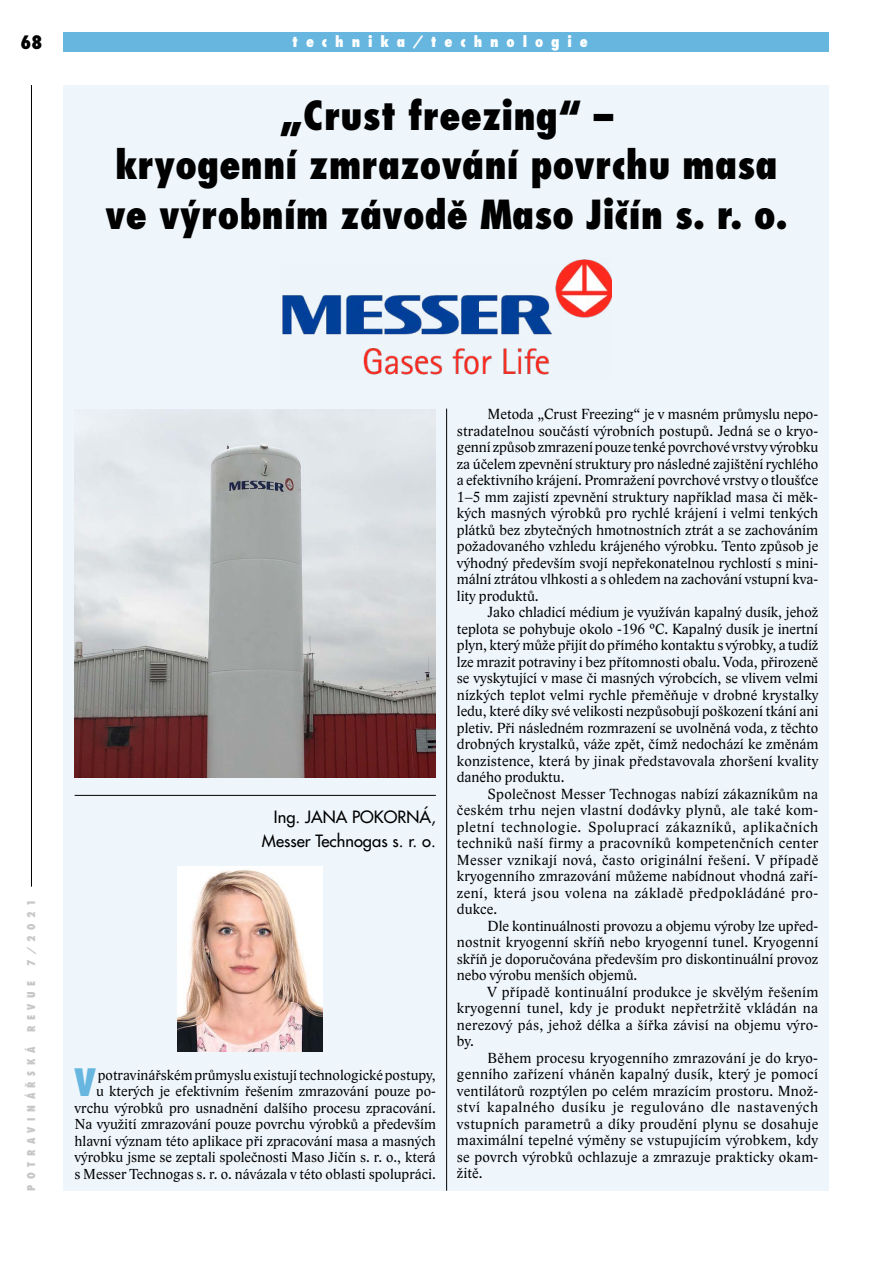
<style>
.page{position:relative;width:893px;height:1263px;background:#fff}
.page>*{position:absolute;margin:0;border:0;box-sizing:border-box;transform-origin:0 0}
.t1{font:800 39px/49.5px "Fujiyama";color:#000;text-align:center}
.t2{font:800 36.75px "Fujiyama";color:#66b6df}
.t3{font:800 18px "Fujiyama";color:#000}
.t4{font:16.5px/24px "Fujiyama 2";color:#000;text-align:right}
.t5{font:15px/16.5px "Lido STF";letter-spacing:.015em;color:#000;text-align:justify}
.t6{font:14.85px/16.5px "Lido STF";letter-spacing:.005em;color:#000;text-align:right}
.t7{font:800 14.85px "Fujiyama";letter-spacing:.53em;color:#fff}
.t8{font:800 10.5px "Fujiyama";letter-spacing:.53em;color:#c6c6c6}
</style>
<div class="page">
<hr style="left:31px;top:85px;width:1px;height:802px;background:#000">
<div style="left:64px;top:85px;width:765px;height:1106px;background:#eef6fc"></div>
<div style="left:64px;top:32px;width:765px;height:20px;background:#66b6df"></div>
<hr style="left:446px;top:409px;width:1px;height:782px;background:#000">
<hr style="left:75px;top:795px;width:361px;height:1px;background:#000">
<img style="left:177px;top:866px;width:145px;height:186px">
<img style="left:75px;top:410px;width:361px;height:368px">
<img style="left:282px;top:259px;width:330px;height:116px">
<p class="t3" style="left:21px;top:30px;width:23px">68</p>
<p class="t7" style="left:292px;top:32px;width:297px">technika/technologie</p>
<h1 class="t1" style="left:105px;top:89px;width:684px">„Crust freezing“ –<br>kryogenní zmrazování povrchu masa ve výrobním závodě Maso Jičín s. r. o.</h1>
<p class="t8" style="left:24px;top:966px;width:68px;rotate:-90deg">7/2021</p>
<p class="t8" style="left:24px;top:1032px;width:53px;rotate:-90deg">REVUE</p>
<p class="t8" style="left:24px;top:1191px;width:146px;rotate:-90deg">POTRAVINÁŘSKÁ</p>
<p class="t4" style="left:262px;top:804px;width:175px">Ing. JANA POKORNÁ,<br>Messer Technogas s. r. o.</p>
<h2 class="t2" style="left:75px;top:1058px;width:23px">V</h2>
<p class="t6" style="left:75px;top:1066px;width:363px">potravinářském průmyslu existují technologické postupy,<br>u kterých je efektivním řešením zmrazování pouze po&shy;vrchu výrobků pro usnadnění dalšího procesu zpracování.<br>Na využití zmrazování pouze povrchu výrobků a především hlavní význam této aplikace při zpracování masa a masných výrobku jsme se zeptali společnosti Maso Jičín s. r. o., která s Messer Technogas s. r. o. návázala v této oblasti spolupráci.</p>
<p class="t5" style="left:457px;top:406px;width:363px;text-indent:31px">Metoda „Crust Freezing“ je v masném průmyslu nepo&shy;stradatelnou součástí výrobních postupů. Jedná se o kryo&shy;genní způsob zmrazení pouze tenké povrchové vrstvy výrobku za účelem zpevnění struktury pro následné zajištění rychlého a efektivního krájení. Promražení povrchové vrstvy o tloušťce 1–5 mm zajistí zpevnění struktury například masa či měk&shy;kých masných výrobků pro rychlé krájení i velmi tenkých plátků bez zbytečných hmotnostních ztrát a se zachováním požadovaného vzhledu krájeného výrobku. Tento způsob je výhodný především svojí nepřekonatelnou rychlostí s mini&shy;mální ztrátou vlhkosti a s ohledem na zachování vstupní kva&shy;lity produktů.</p>
<p class="t5" style="left:457px;top:604px;width:363px;text-indent:31px">Jako chladicí médium je využíván kapalný dusík, jehož teplota se pohybuje okolo -196 °C. Kapalný dusík je inertní plyn, který může přijít do přímého kontaktu s výrobky, a tudíž lze mrazit potraviny i bez přítomnosti obalu. Voda, přirozeně se vyskytující v mase či masných výrobcích, se vlivem velmi nízkých teplot velmi rychle přeměňuje v drobné krystalky ledu, které díky své velikosti nezpůsobují poškození tkání ani pletiv. Při následném rozmrazení se uvolněná voda, z těchto drobných krystalků, váže zpět, čímž nedochází ke změnám konzistence, která by jinak představovala zhoršení kvality daného produktu.</p>
<p class="t5" style="left:457px;top:786px;width:363px;text-indent:31px">Společnost Messer Technogas nabízí zákazníkům na českém trhu nejen vlastní dodávky plynů, ale také kom&shy;pletní technologie. Spoluprací zákazníků, aplikačních techniků naší firmy a pracovníků kompetenčních center Messer vznikají nová, často originální řešení. V případě kryogenního zmrazování můžeme nabídnout vhodná zaří&shy;zení, která jsou volena na základě předpokládáné pro&shy;dukce.</p>
<p class="t5" style="left:457px;top:918px;width:363px;text-indent:31px">Dle kontinuálnosti provozu a objemu výroby lze upřed&shy;nostnit kryogenní skříň nebo kryogenní tunel. Kryogenní skříň je doporučována především pro diskontinuální provoz nebo výrobu menších objemů.</p>
<p class="t5" style="left:457px;top:984px;width:363px;text-indent:31px">V případě kontinuální produkce je skvělým řešením kryogenní tunel, kdy je produkt nepřetržitě vkládán na nerezový pás, jehož délka a šířka závisí na objemu výro&shy;by.</p>
<p class="t5" style="left:457px;top:1050px;width:363px;text-indent:31px">Během procesu kryogenního zmrazování je do kryo&shy;genního zařízení vháněn kapalný dusík, který je pomocí ventilátorů rozptýlen po celém mrazícím prostoru. Množ&shy;ství kapalného dusíku je regulováno dle nastavených vstupních parametrů a díky proudění plynu se dosahuje maximální tepelné výměny se vstupujícím výrobkem, kdy se povrch výrobků ochlazuje a zmrazuje prakticky okam&shy;žitě.</p>
</div>
